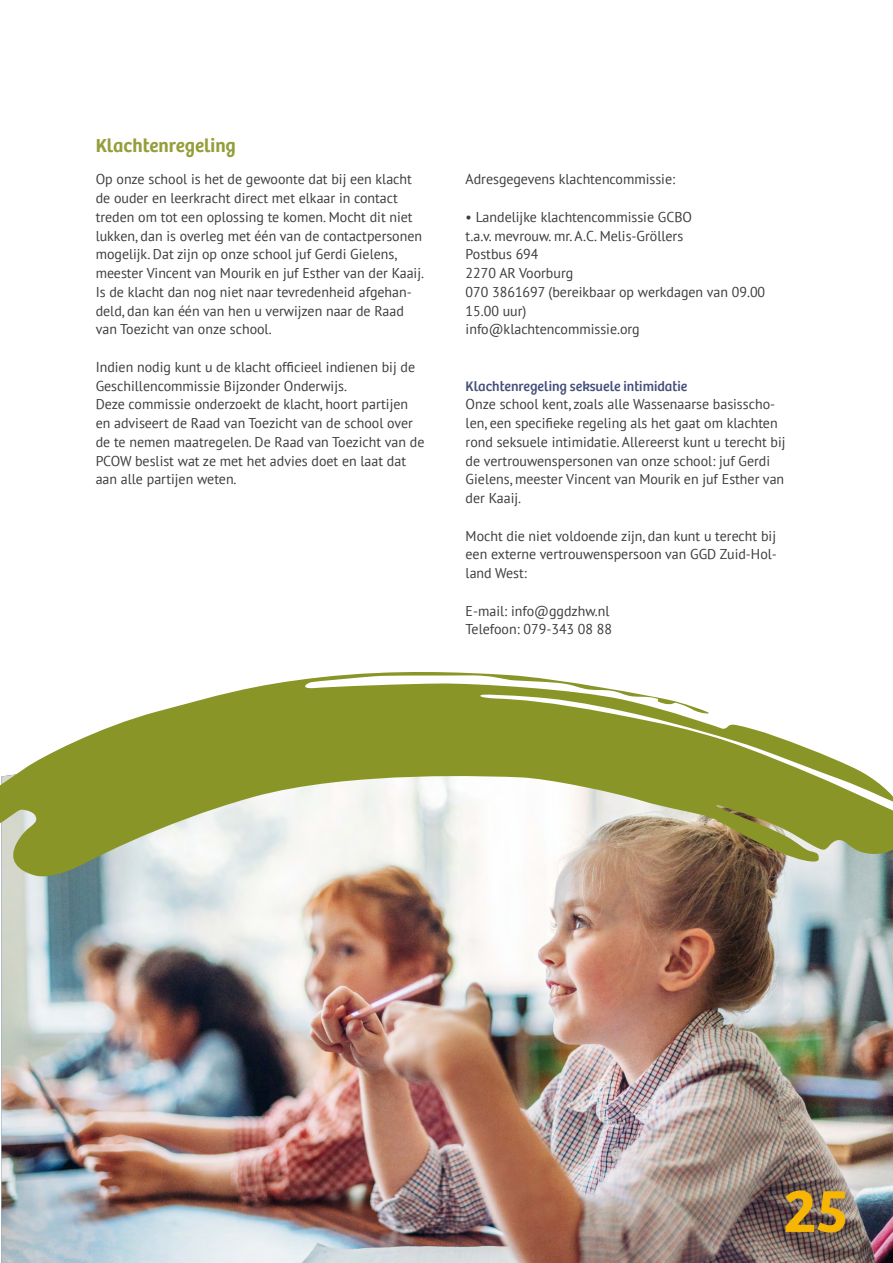
<style>
.page{position:relative;width:893px;height:1263px;background:#fff}
.page>*{position:absolute;margin:0;border:0;box-sizing:border-box;transform-origin:0 0}
.t1{font:600 63.15px "Bree";color:#f7b504}
.t2{font:600 19.5px "Bree";color:#959e3a}
.t3{font:14.25px/18.8px "PT Sans";color:#3c3c3b}
.t4{font:14.25px "Bree";color:#444f7b}
</style>
<div class="page">
<img style="left:2px;top:880px;width:891px;height:383px">
<svg style="left:0;top:672px;width:893px;height:208px"></svg>
<h2 class="t2" style="left:96px;top:131px;width:142px">Klachtenregeling</h2>
<p class="t3" style="left:96px;top:170px;width:330px">Op onze school is het de gewoonte dat bij een klacht de ouder en leerkracht direct met elkaar in contact treden om tot een oplossing te komen. Mocht dit niet lukken, dan is overleg met één van de contactpersonen mogelijk. Dat zijn op onze school juf Gerdi Gielens, meester Vincent van Mourik en juf Esther van der Kaaij.<br>Is de klacht dan nog niet naar tevredenheid afgehan&shy;deld, dan kan één van hen u verwijzen naar de Raad van Toezicht van onze school.</p>
<p class="t3" style="left:96px;top:357px;width:330px">Indien nodig kunt u de klacht officieel indienen bij de Geschillencommissie Bijzonder Onderwijs.<br>Deze commissie onderzoekt de klacht, hoort partijen en adviseert de Raad van Toezicht van de school over de te nemen maatregelen. De Raad van Toezicht van de PCOW beslist wat ze met het advies doet en laat dat aan alle partijen weten.</p>
<p class="t3" style="left:466px;top:170px;width:211px">Adresgegevens klachtencommissie:</p>
<p class="t3" style="left:466px;top:207px;width:301px">• Landelijke klachtencommissie GCBO<br>t.a.v. mevrouw. mr. A.C. Melis-Gröllers<br>Postbus 694<br>2270 AR Voorburg<br>070 3861697 (bereikbaar op werkdagen van 09.00<br>15.00 uur)<br>info@klachtencommissie.org</p>
<p class="t4" style="left:466px;top:375px;width:223px">Klachtenregeling seksuele intimidatie</p>
<p class="t3" style="left:466px;top:395px;width:321px">Onze school kent, zoals alle Wassenaarse basisscho&shy;len, een specifieke regeling als het gaat om klachten rond seksuele intimidatie. Allereerst kunt u terecht bij de vertrouwenspersonen van onze school: juf Gerdi Gielens, meester Vincent van Mourik en juf Esther van der Kaaij.</p>
<p class="t3" style="left:466px;top:526px;width:313px;text-align:justify">Mocht die niet voldoende zijn, dan kunt u terecht bij een externe vertrouwenspersoon van GGD Zuid-Hol&shy;land West:</p>
<p class="t3" style="left:466px;top:601px;width:148px">E-mail: info@ggdzhw.nl<br>Telefoon: 079-343 08 88</p>
<h1 class="t1" style="left:783px;top:1162px;width:67px">25</h1>
</div>
